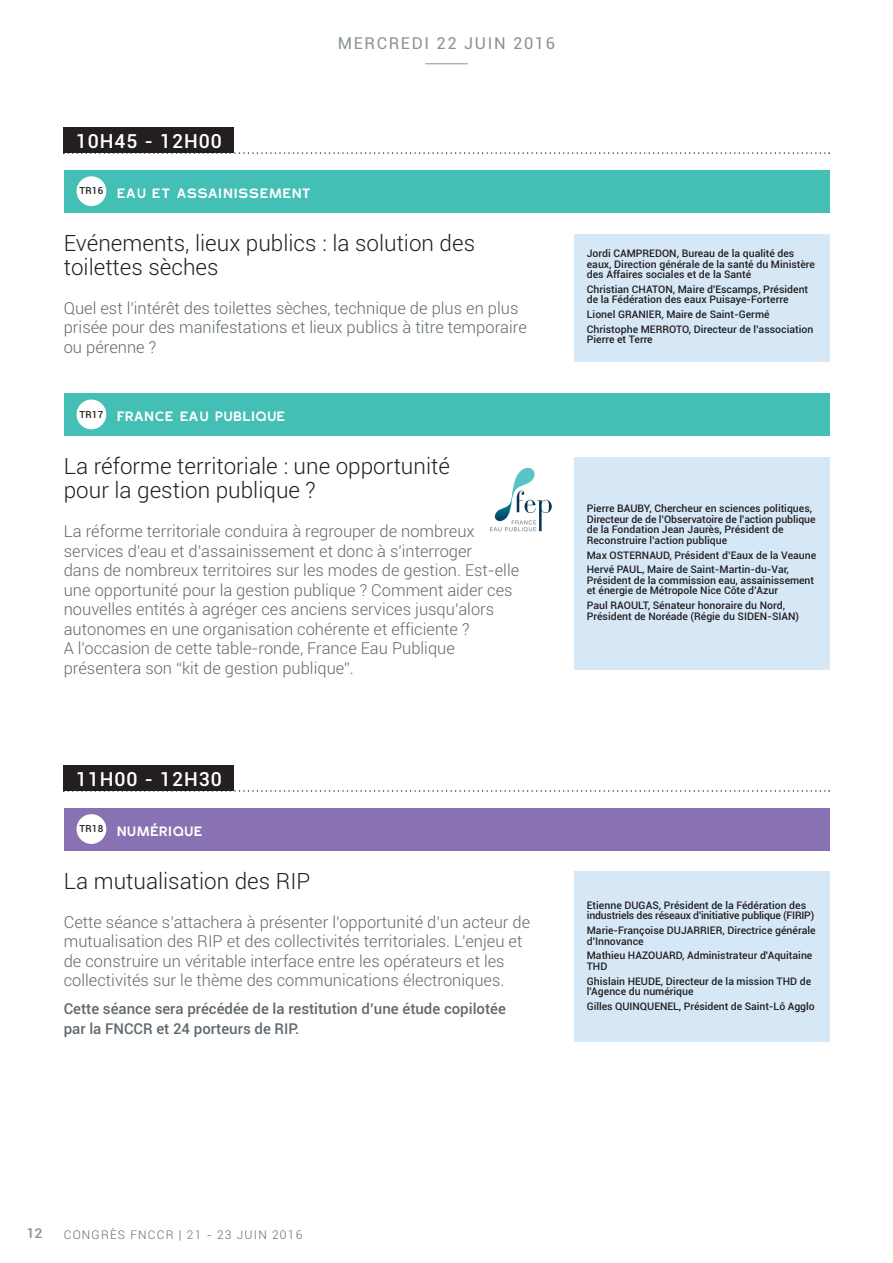
<style>
.page{position:relative;width:893px;height:1263px;background:#fff}
.page>*{position:absolute;margin:0;border:0;box-sizing:border-box;transform-origin:0 0}
.t1{font:300 22.5px/24px "Roboto";color:#231f20}
.t2{font:500 19.5px "Roboto";letter-spacing:.05em;color:#fff}
.t3{font:300 16.5px/19.5px "Roboto";color:#5f696f}
.t4{font:16.5px "Roboto";letter-spacing:.1em;color:#8a9297}
.t5{font:500 15px/19.5px "Roboto";color:#5f696f}
.t6{font:13.5px "Gross";letter-spacing:.05em;color:#fff}
.t7{font:500 13.5px "Roboto";color:#8a9297;scale:1.05 1}
.t8{font:300 12px "Roboto";letter-spacing:.1em;color:#5f696f}
.t9{font:500 10.5px/10.5px "Roboto";color:#231f20}
.t10{font:500 10.5px/10.5px "Roboto";letter-spacing:-.02em;color:#231f20}
</style>
<div class="page">
<div style="left:64px;top:170px;width:765px;height:43px;background:#43bfb5"></div>
<div style="left:77px;top:176px;width:29px;height:30px;background:#fff;border-radius:50%"></div>
<div style="left:574px;top:234px;width:255px;height:127px;background:#d6e8f6"></div>
<div style="left:64px;top:393px;width:765px;height:43px;background:#43bfb5"></div>
<div style="left:77px;top:399px;width:29px;height:30px;background:#fff;border-radius:50%"></div>
<div style="left:574px;top:457px;width:255px;height:213px;background:#d6e8f6"></div>
<div style="left:64px;top:808px;width:765px;height:42px;background:#8972b3"></div>
<div style="left:77px;top:814px;width:29px;height:30px;background:#fff;border-radius:50%"></div>
<div style="left:574px;top:872px;width:255px;height:170px;background:#d6e8f6"></div>
<svg style="left:63px;top:152px;width:767px;height:2px"></svg>
<div style="left:64px;top:128px;width:170px;height:25px;background:#231f20"></div>
<svg style="left:63px;top:790px;width:767px;height:2px"></svg>
<div style="left:64px;top:765px;width:170px;height:26px;background:#231f20"></div>
<hr style="left:425px;top:63px;width:43px;height:1px;background:#8a9297">
<svg style="left:490px;top:468px;width:62px;height:63px"></svg>
<h3 class="t4" style="left:338px;top:34px;width:219px">MERCREDI 22 JUIN 2016</h3>
<h2 class="t2" style="left:76px;top:130px;width:148px">10H45 - 12H00</h2>
<p class="t6" style="left:80px;top:185px;width:233px"><sup>TR16</sup> EAU ET ASSAINISSEMENT</p>
<h1 class="t1" style="left:64px;top:231px;width:413px">evénements, lieux publics : la solution des toilettes sèches</h1>
<h3 class="t3" style="left:64px;top:298px;width:465px">quel est l'intérêt des toilettes sèches, technique de plus en plus prisée pour des manifestations et lieux publics à titre temporaire ou pérenne ?</h3>
<p class="t6" style="left:80px;top:408px;width:208px"><sup>TR17</sup> FRANCE EAU PUBLIQUE</p>
<h1 class="t1" style="left:64px;top:454px;width:388px">La réforme territoriale : une opportunité pour la gestion publique ?</h1>
<p class="t3" style="left:64px;top:522px;width:457px">La réforme territoriale conduira à regrouper de nombreux services d’eau et d’assainissement et donc à s'interroger<br>dans de nombreux territoires sur les modes de gestion. est-elle une opportunité pour la gestion publique ? comment aider ces nouvelles entités à agréger ces anciens services jusqu’alors autonomes en une organisation cohérente et efficiente ?<br>a l'occasion de cette table-ronde, france eau publique présentera son “kit de gestion publique”.</p>
<p class="t9" style="left:587px;top:248px;width:230px">Jordi CAMPREDON, Bureau de la qualité des eaux, Direction générale de la santé du Ministère des Affaires sociales et de la Santé</p>
<p class="t9" style="left:587px;top:284px;width:223px">Christian CHATON, Maire d'Escamps, Président de la Fédération des eaux Puisaye-Forterre</p>
<p class="t9" style="left:587px;top:307px;width:228px;line-height:14.7px">Lionel GRANIER, Maire de Saint-Germé<br>Christophe MERROTO, Directeur de l’association</p>
<p class="t9" style="left:587px;top:335px;width:67px">Pierre et Terre</p>
<p class="t9" style="left:587px;top:504px;width:230px">Pierre BAUBY, Chercheur en sciences politiques, Directeur de de l’Observatoire de l’action publique de la Fondation Jean Jaurès, Président de Reconstruire l’action publique</p>
<p class="t9" style="left:587px;top:548px;width:231px;line-height:14.7px">Max OSTERNAUD, Président d’Eaux de la Veaune<br>Hervé PAUL, Maire de Saint-Martin-du-Var,</p>
<p class="t9" style="left:587px;top:575px;width:229px">Président de la commission eau, assainissement et énergie de Métropole Nice Côte d’Azur</p>
<p class="t9" style="left:587px;top:600px;width:214px">Paul RAOULT, Sénateur honoraire du Nord,<br>Président de Noréade (Régie du SIDEN-SIAN)</p>
<h2 class="t2" style="left:76px;top:768px;width:148px">11H00 - 12H30</h2>
<p class="t6" style="left:80px;top:823px;width:125px"><sup>TR18</sup> NUMÉRIQUE</p>
<h1 class="t1" style="left:64px;top:869px;width:248px">La mutualisation des rip</h1>
<p class="t3" style="left:64px;top:912px;width:468px">cette séance s’attachera à présenter l’opportunité d’un acteur de mutualisation des rip et des collectivités territoriales. L’enjeu et de construire un véritable interface entre les opérateurs et les collectivités sur le thème des communications électroniques.</p>
<h3 class="t5" style="left:64px;top:999px;width:444px">Cette séance sera précédée de la restitution d’une étude copilotée par la FNCCR et 24 porteurs de RIP.</h3>
<p class="t10" style="left:587px;top:900px;width:229px">Etienne DUGAS, Président de la Fédération des industriels des réseaux d'initiative publique (FIRIP)</p>
<p class="t9" style="left:587px;top:925px;width:230px">Marie-Françoise DUJARRIER, Directrice générale d'Innovance</p>
<p class="t9" style="left:587px;top:950px;width:227px">Mathieu HAZOUARD, Administrateur d'Aquitaine<br>THD</p>
<p class="t9" style="left:587px;top:976px;width:226px">Ghislain HEUDE, Directeur de la mission THD de l'Agence du numérique</p>
<p class="t9" style="left:587px;top:1001px;width:229px">Gilles QUINQUENEL, Président de Saint-Lô Agglo</p>
<p class="t7" style="left:26px;top:1226px;width:17px">12</p>
<p class="t8" style="left:64px;top:1227px;width:240px">congrès fnccr | 21 - 23 juin 2016</p>
</div>
